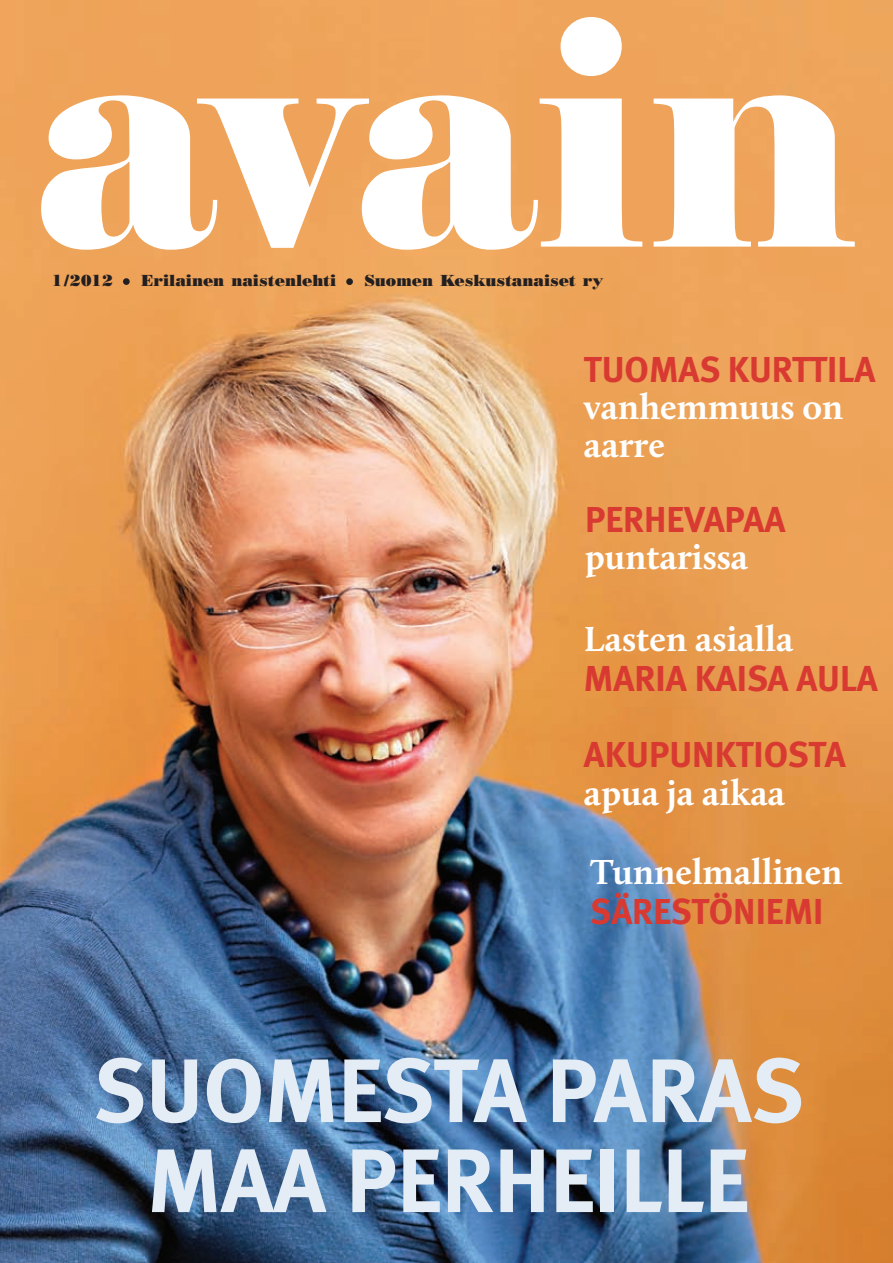
<style>
.page{position:relative;width:893px;height:1263px;background:#fff}
.page>*{position:absolute;margin:0;border:0;box-sizing:border-box;transform-origin:0 0}
.t1{font:700 90px/90px "Meta";color:#e4ecf5;text-align:center}
.t2{font:700 36px/37.5px "Calluna";color:#fff}
.t3{font:700 36px "Meta";color:#d83a32}
.t4{font:700 15.75px "Poster Bodoni";color:#231f20}
</style>
<div class="page">
<img style="left:0;top:0;width:893px;height:1263px">
<svg style="left:41px;top:95px;width:601px;height:155px"></svg>
<svg style="left:560px;top:17px;width:62px;height:59px"></svg>
<svg style="left:654px;top:95px;width:201px;height:152px"></svg>
<div style="left:123px;top:278px;width:7px;height:7px;background:#231f20;border-radius:50%"></div>
<div style="left:346px;top:278px;width:7px;height:7px;background:#231f20;border-radius:50%"></div>
<p class="t4" style="left:52px;top:271px;width:63px">1/2012</p>
<p class="t4" style="left:141px;top:271px;width:197px">Erilainen naistenlehti</p>
<p class="t4" style="left:364px;top:271px;width:240px">Suomen Keskustanaiset ry</p>
<p class="t3" style="left:584px;top:348px;width:293px">TUOMAS KURTTILA</p>
<p class="t2" style="left:584px;top:388px;width:261px">vanhemmuus on aarre</p>
<p class="t3" style="left:585px;top:498px;width:202px">PERHEVAPAA</p>
<p class="t2" style="left:585px;top:538px;width:165px">puntarissa</p>
<p class="t2" style="left:584px;top:619px;width:211px">Lasten asialla</p>
<p class="t3" style="left:584px;top:657px;width:295px">MARIA KAISA AULA</p>
<p class="t3" style="left:584px;top:734px;width:263px">AKUPUNKTIOSTA</p>
<p class="t2" style="left:584px;top:774px;width:203px">apua ja aikaa</p>
<p class="t2" style="left:590px;top:852px;width:254px">Tunnelmallinen</p>
<p class="t3" style="left:590px;top:891px;width:235px">SÄRESTÖNIEMI</p>
<h1 class="t1" style="left:93px;top:1046px;width:712px">SUOMESTA PARAS<br>MAA PERHEILLE</h1>
</div>
